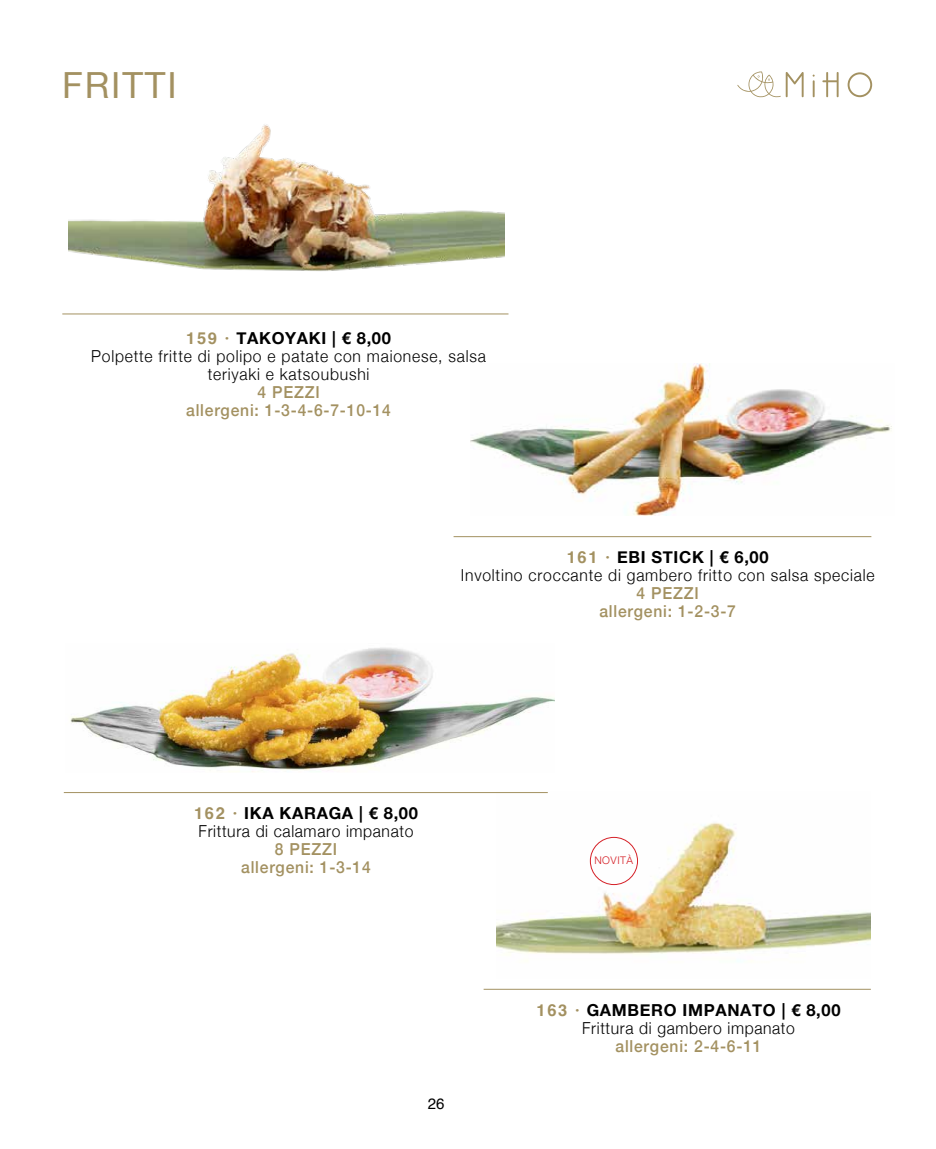
<style>
.page{position:relative;width:936px;height:1149px;background:#fff}
.page>*{position:absolute;margin:0;border:0;box-sizing:border-box;transform-origin:0 0}
.t1{font:36px "Helvetica Neue";letter-spacing:.05em;color:#a39161}
.t2{font:300 16.5px/18px "Helvetica Neue";letter-spacing:.05em;color:#000;text-align:center;scale:.95 1}
.t3{font:500 16.5px/18px "Helvetica Neue";letter-spacing:.05em;color:#a39161;text-align:center;scale:.95 1}
.t4{font:15px "Helvetica";color:#000}
.t5{font:300 10.5px "Helvetica Neue";letter-spacing:.05em;color:#d52027}
.s1{font-family:"Helvetica";font-weight:700;color:#a39161}
.s2{font-weight:700}
</style>
<div class="page">
<svg style="left:822px;top:72px;width:16px;height:25px"></svg>
<svg style="left:847px;top:72px;width:25px;height:25px"></svg>
<svg style="left:812px;top:75px;width:2px;height:22px"></svg>
<svg style="left:737px;top:71px;width:66px;height:27px"></svg>
<img style="left:496px;top:792px;width:374px;height:163px">
<hr style="left:62px;top:313px;width:446px;height:1px;background:#a39161">
<hr style="left:453px;top:536px;width:418px;height:1px;background:#a39161">
<hr style="left:64px;top:792px;width:483px;height:1px;background:#a39161">
<hr style="left:483px;top:988px;width:387px;height:1px;background:#a39161">
<img style="left:68px;top:124px;width:437px;height:147px">
<img style="left:470px;top:363px;width:422px;height:152px">
<img style="left:70px;top:647px;width:484px;height:125px">
<div style="left:590px;top:836px;width:48px;height:48px;border:1px solid #d52027;border-radius:50%"></div>
<h1 class="t1" style="left:62px;top:59px;width:116px">FRITTI</h1>
<p class="t2" style="left:91px;top:328px;width:417px"><span class="s1">159 ·</span> <span class="s2">TAKOYAKI | € 8,00<br></span>Polpette fritte di polipo e patate con maionese, salsa teriyaki e katsoubushi</p>
<p class="t3" style="left:186px;top:381px;width:217px">4 PEZZI<br>allergeni: 1-3-4-6-7-10-14</p>
<p class="t2" style="left:461px;top:547px;width:437px"><span class="s1">161 ·</span> <span class="s2">EBI STICK | € 6,00<br></span>Involtino croccante di gambero fritto con salsa speciale</p>
<p class="t3" style="left:599px;top:583px;width:145px">4 PEZZI allergeni: 1-2-3-7</p>
<p class="t2" style="left:194px;top:803px;width:237px;text-align:left"><span class="s1">162 ·</span> <span class="s2">IKA KARAGA | € 8,00<br></span>Frittura di calamaro impanato</p>
<p class="t3" style="left:241px;top:838px;width:138px">8 PEZZI allergeni: 1-3-14</p>
<p class="t4" style="left:427px;top:1091px;width:18px">26</p>
<p class="t5" style="left:594px;top:851px;width:40px">NOVITÀ</p>
<p class="t2" style="left:536px;top:999px;width:321px"><span class="s1">163 ·</span> <span class="s2">GAMBERO IMPANATO | € 8,00<br></span>Frittura di gambero impanato</p>
<p class="t3" style="left:615px;top:1035px;width:155px">allergeni: 2-4-6-11</p>
</div>
